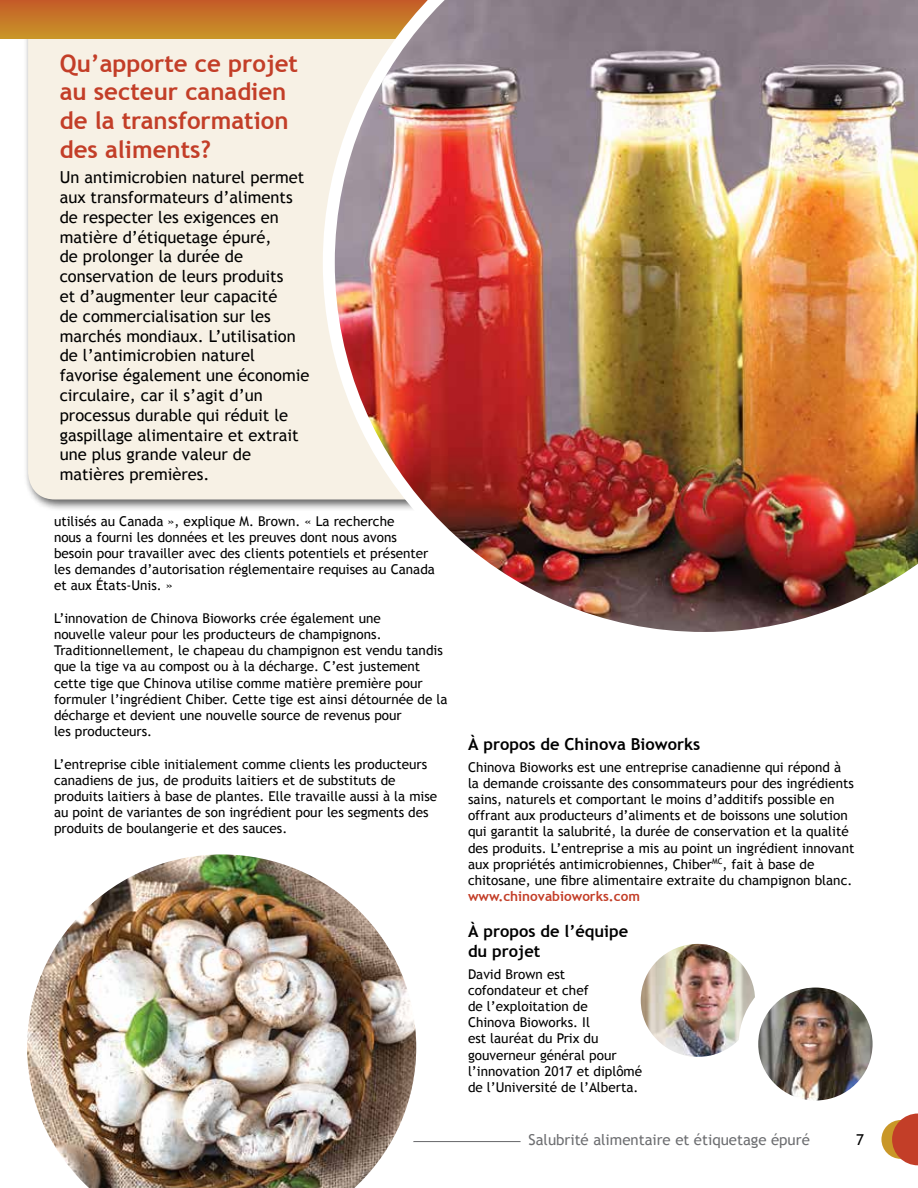
<style>
.page{position:relative;width:918px;height:1188px;background:#fff}
.page>*{position:absolute;margin:0;border:0;box-sizing:border-box;transform-origin:0 0}
.t1{font:700 24px/28.8px "Trebuchet MS";color:#c33e28}
.t2{font:16.5px/19.8px "Trebuchet MS";color:#000}
.t3{font:700 16.5px/19.8px "Trebuchet MS";color:#000}
.t4{font:15px "Trebuchet MS";color:#6d6e71}
.t5{font:15px "Trebuchet MS";color:#000}
.t6{font:13.5px/16.2px "Trebuchet MS";color:#000}
.t7{font:700 13.5px "Trebuchet MS";color:#c33e28}
</style>
<div class="page">
<svg style="left:881px;top:1114px;width:37px;height:51px"></svg>
<hr style="left:54px;top:1141px;width:467px;height:1px;background:#6d6e71">
<div style="left:24px;top:0;width:484px;height:512px;background:#000;opacity:.75"></div>
<div style="left:28px;top:38px;width:295px;height:461px;background:#f7f1e5"></div>
<div style="left:0;top:0;width:918px;height:38px;background:linear-gradient(to bottom,#c45b28,#c99428)"></div>
<img style="left:323px;top:0;width:595px;height:632px">
<img style="left:642px;top:945px;width:109px;height:110px">
<div style="left:621px;top:924px;width:154px;height:152px;border:20px solid #fff;border-radius:50%"></div>
<img style="left:748px;top:978px;width:123px;height:121px">
<div style="left:739px;top:968px;width:153px;height:152px;border:20px solid #fff;border-radius:50%"></div>
<img style="left:27px;top:854px;width:409px;height:334px">
<p class="t1" style="left:60px;top:49px;width:240px">Qu’apporte ce projet au secteur canadien de la transformation des aliments?</p>
<p class="t2" style="left:60px;top:168px;width:251px">Un antimicrobien naturel permet aux transformateurs d’aliments de respecter les exigences en matière d’étiquetage épuré,<br>de prolonger la durée de conservation de leurs produits<br>et d’augmenter leur capacité<br>de commercialisation sur les marchés mondiaux. L’utilisation de l’antimicrobien naturel favorise également une économie circulaire, car il s’agit d’un processus durable qui réduit le gaspillage alimentaire et extrait une plus grande valeur de matières premières.</p>
<p class="t6" style="left:54px;top:513px;width:382px">utilisés au Canada », explique M. Brown. « La recherche<br>nous a fourni les données et les preuves dont nous avons besoin pour travailler avec des clients potentiels et présenter les demandes d’autorisation réglementaire requises au Canada et aux États-Unis. »</p>
<p class="t6" style="left:54px;top:610px;width:395px">L’innovation de Chinova Bioworks crée également une<br>nouvelle valeur pour les producteurs de champignons.<br>Traditionnellement, le chapeau du champignon est vendu tandis que la tige va au compost ou à la décharge. C’est justement cette tige que Chinova utilise comme matière première pour formuler l’ingrédient Chiber. Cette tige est ainsi détournée de la décharge et devient une nouvelle source de revenus pour<br>les producteurs.</p>
<p class="t6" style="left:54px;top:756px;width:385px">L’entreprise cible initialement comme clients les producteurs canadiens de jus, de produits laitiers et de substituts de produits laitiers à base de plantes. Elle travaille aussi à la mise au point de variantes de son ingrédient pour les segments des produits de boulangerie et des sauces.</p>
<p class="t3" style="left:468px;top:734px;width:234px">À propos de Chinova Bioworks</p>
<p class="t6" style="left:468px;top:759px;width:388px">Chinova Bioworks est une entreprise canadienne qui répond à la demande croissante des consommateurs pour des ingrédients sains, naturels et comportant le moins d’additifs possible en offrant aux producteurs d’aliments et de boissons une solution qui garantit la salubrité, la durée de conservation et la qualité des produits. L’entreprise a mis au point un ingrédient innovant aux propriétés antimicrobiennes, Chiber<sup>MC</sup>, fait à base de chitosane, une fibre alimentaire extraite du champignon blanc.</p>
<p class="t7" style="left:468px;top:888px;width:174px">www.chinovabioworks.com</p>
<p class="t3" style="left:468px;top:921px;width:162px">À propos de l’équipe du projet</p>
<p class="t6" style="left:468px;top:966px;width:176px">David Brown est<br>cofondateur et chef<br>de l’exploitation de<br>Chinova Bioworks. Il<br>est lauréat du Prix du gouverneur général pour l’innovation 2017 et diplômé de l’Université de l’Alberta.</p>
<p class="t4" style="left:529px;top:1131px;width:283px">Salubrité alimentaire et étiquetage épuré</p>
<p class="t5" style="left:856px;top:1131px;width:9px">7</p>
</div>
